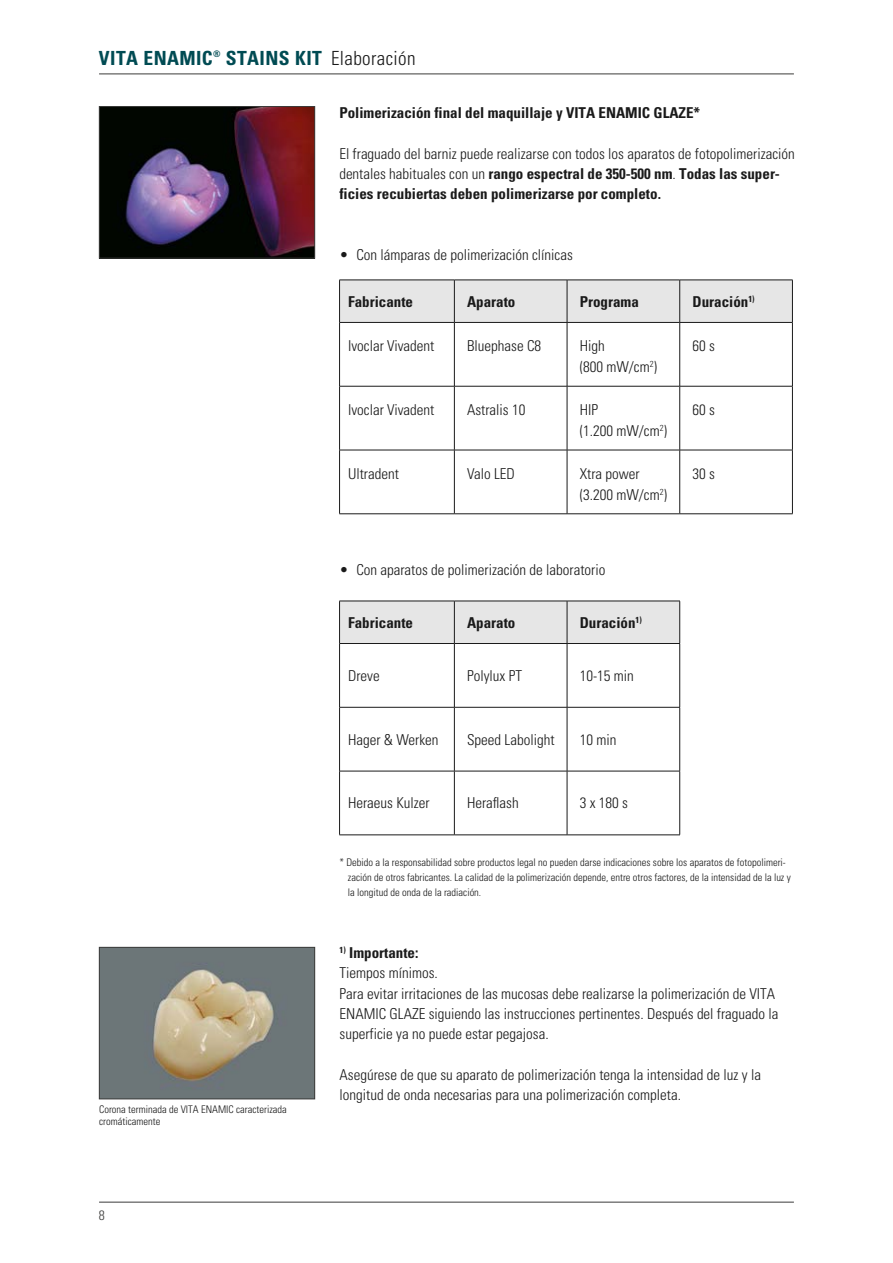
<style>
.page{position:relative;width:893px;height:1263px;background:#fff}
.page>*{position:absolute;margin:0;border:0;box-sizing:border-box;transform-origin:0 0}
.t1{font:700 condensed 19.5px "Univers";letter-spacing:.02em;color:#004b53}
.t2{font:300 condensed 15px/20.2px "Univers LT";color:#1a1a1a}
.t3{font:700 condensed 15px "Univers LT";color:#1a1a1a}
.t4{font:300 condensed 15px "Univers";color:#1a1a1a}
.t5{font:300 condensed 13.5px "Univers";color:#3b3b3a}
.t6{font:300 condensed 10.5px/15px "Univers LT";color:#1a1a1a}
.s1{font-weight:300;color:#1a1a1a}
.s2{font-weight:700}
</style>
<div class="page">
<hr style="left:99px;top:1202px;width:695px;height:1px;background:#3b3b3a">
<hr style="left:99px;top:74px;width:695px;height:1px;background:#3b3b3a">
<img style="left:101px;top:949px;width:212px;height:148px">
<div style="left:99px;top:947px;width:216px;height:152px;border:1px solid #3b3b3a"></div>
<img style="left:101px;top:108px;width:212px;height:148px">
<div style="left:99px;top:106px;width:216px;height:152px;border:1px solid #3b3b3a"></div>
<div style="left:340px;top:281px;width:452px;height:41px;background:#e6e6e6"></div>
<hr style="left:339px;top:323px;width:1px;height:63px;background:#1a1a1a">
<hr style="left:454px;top:323px;width:1px;height:63px;background:#1a1a1a">
<hr style="left:567px;top:323px;width:1px;height:63px;background:#1a1a1a">
<hr style="left:679px;top:323px;width:1px;height:63px;background:#1a1a1a">
<hr style="left:792px;top:323px;width:1px;height:63px;background:#1a1a1a">
<hr style="left:339px;top:386px;width:115px;height:1px;background:#1a1a1a">
<hr style="left:339px;top:386px;width:1px;height:64px;background:#1a1a1a">
<hr style="left:454px;top:386px;width:113px;height:1px;background:#1a1a1a">
<hr style="left:454px;top:386px;width:1px;height:64px;background:#1a1a1a">
<hr style="left:567px;top:386px;width:113px;height:1px;background:#1a1a1a">
<hr style="left:567px;top:386px;width:1px;height:64px;background:#1a1a1a">
<hr style="left:680px;top:386px;width:113px;height:1px;background:#1a1a1a">
<hr style="left:679px;top:386px;width:1px;height:64px;background:#1a1a1a">
<hr style="left:792px;top:386px;width:1px;height:64px;background:#1a1a1a">
<hr style="left:339px;top:450px;width:115px;height:1px;background:#1a1a1a">
<hr style="left:339px;top:450px;width:1px;height:64px;background:#1a1a1a">
<hr style="left:454px;top:450px;width:113px;height:1px;background:#1a1a1a">
<hr style="left:454px;top:450px;width:1px;height:64px;background:#1a1a1a">
<hr style="left:567px;top:450px;width:113px;height:1px;background:#1a1a1a">
<hr style="left:567px;top:450px;width:1px;height:64px;background:#1a1a1a">
<hr style="left:680px;top:450px;width:113px;height:1px;background:#1a1a1a">
<hr style="left:679px;top:450px;width:1px;height:64px;background:#1a1a1a">
<hr style="left:792px;top:450px;width:1px;height:64px;background:#1a1a1a">
<hr style="left:339px;top:513px;width:115px;height:1px;background:#1a1a1a">
<hr style="left:454px;top:513px;width:113px;height:1px;background:#1a1a1a">
<hr style="left:567px;top:513px;width:113px;height:1px;background:#1a1a1a">
<hr style="left:680px;top:513px;width:113px;height:1px;background:#1a1a1a">
<hr style="left:339px;top:280px;width:115px;height:1px;background:#1a1a1a">
<hr style="left:339px;top:280px;width:1px;height:42px;background:#1a1a1a">
<hr style="left:454px;top:280px;width:113px;height:1px;background:#1a1a1a">
<hr style="left:454px;top:280px;width:1px;height:42px;background:#1a1a1a">
<hr style="left:567px;top:280px;width:113px;height:1px;background:#1a1a1a">
<hr style="left:567px;top:280px;width:1px;height:42px;background:#1a1a1a">
<hr style="left:680px;top:280px;width:113px;height:1px;background:#1a1a1a">
<hr style="left:679px;top:280px;width:1px;height:42px;background:#1a1a1a">
<hr style="left:792px;top:280px;width:1px;height:42px;background:#1a1a1a">
<hr style="left:339px;top:322px;width:115px;height:1px;background:#1a1a1a">
<hr style="left:454px;top:322px;width:113px;height:1px;background:#1a1a1a">
<hr style="left:567px;top:322px;width:113px;height:1px;background:#1a1a1a">
<hr style="left:680px;top:322px;width:113px;height:1px;background:#1a1a1a">
<div style="left:340px;top:602px;width:339px;height:41px;background:#e6e6e6"></div>
<hr style="left:339px;top:644px;width:1px;height:63px;background:#1a1a1a">
<hr style="left:454px;top:644px;width:1px;height:63px;background:#1a1a1a">
<hr style="left:567px;top:644px;width:1px;height:63px;background:#1a1a1a">
<hr style="left:679px;top:644px;width:1px;height:63px;background:#1a1a1a">
<hr style="left:339px;top:707px;width:115px;height:1px;background:#1a1a1a">
<hr style="left:339px;top:707px;width:1px;height:64px;background:#1a1a1a">
<hr style="left:454px;top:707px;width:113px;height:1px;background:#1a1a1a">
<hr style="left:454px;top:707px;width:1px;height:64px;background:#1a1a1a">
<hr style="left:567px;top:707px;width:113px;height:1px;background:#1a1a1a">
<hr style="left:567px;top:707px;width:1px;height:64px;background:#1a1a1a">
<hr style="left:679px;top:707px;width:1px;height:64px;background:#1a1a1a">
<hr style="left:339px;top:771px;width:115px;height:1px;background:#1a1a1a">
<hr style="left:339px;top:771px;width:1px;height:64px;background:#1a1a1a">
<hr style="left:454px;top:771px;width:113px;height:1px;background:#1a1a1a">
<hr style="left:454px;top:771px;width:1px;height:64px;background:#1a1a1a">
<hr style="left:567px;top:771px;width:113px;height:1px;background:#1a1a1a">
<hr style="left:567px;top:771px;width:1px;height:64px;background:#1a1a1a">
<hr style="left:679px;top:771px;width:1px;height:64px;background:#1a1a1a">
<hr style="left:339px;top:835px;width:115px;height:1px;background:#1a1a1a">
<hr style="left:454px;top:835px;width:113px;height:1px;background:#1a1a1a">
<hr style="left:567px;top:835px;width:113px;height:1px;background:#1a1a1a">
<hr style="left:339px;top:601px;width:115px;height:1px;background:#1a1a1a">
<hr style="left:339px;top:601px;width:1px;height:42px;background:#1a1a1a">
<hr style="left:454px;top:601px;width:113px;height:1px;background:#1a1a1a">
<hr style="left:454px;top:601px;width:1px;height:42px;background:#1a1a1a">
<hr style="left:567px;top:601px;width:113px;height:1px;background:#1a1a1a">
<hr style="left:567px;top:601px;width:1px;height:42px;background:#1a1a1a">
<hr style="left:679px;top:601px;width:1px;height:42px;background:#1a1a1a">
<hr style="left:339px;top:643px;width:115px;height:1px;background:#1a1a1a">
<hr style="left:454px;top:643px;width:113px;height:1px;background:#1a1a1a">
<hr style="left:567px;top:643px;width:113px;height:1px;background:#1a1a1a">
<h1 class="t1" style="left:99px;top:46px;width:318px">VITA ENAMIC<sup>®</sup> STAINS KIT <span class="s1">Elaboración</span></h1>
<p class="t3" style="left:339px;top:104px;width:362px">Polimerización final del maquillaje y VITA ENAMIC GLAZE*</p>
<p class="t2" style="left:339px;top:143px;width:457px">El fraguado del barniz puede realizarse con todos los aparatos de fotopolimerización dentales habituales con un <span class="s2">rango espectral de 350-500 nm</span>. <span class="s2">Todas las super&shy;ficies recubiertas deben polimerizarse por completo.</span></p>
<p class="t4" style="left:339px;top:246px;width:235px">• Con lámparas de polimerización clínicas</p>
<p class="t3" style="left:348px;top:292px;width:66px">Fabricante</p>
<p class="t3" style="left:467px;top:292px;width:50px">Aparato</p>
<p class="t3" style="left:580px;top:292px;width:61px">Programa</p>
<p class="t3" style="left:692px;top:292px;width:64px">Duración<sup>1)</sup></p>
<p class="t2" style="left:348px;top:336px;width:88px">Ivoclar Vivadent</p>
<p class="t2" style="left:467px;top:336px;width:76px">Bluephase C8</p>
<p class="t2" style="left:580px;top:336px;width:79px;line-height:21px">High<br>(800 mW/cm<sup>2</sup>)</p>
<p class="t2" style="left:692px;top:336px;width:24px">60 s</p>
<p class="t2" style="left:348px;top:400px;width:88px">Ivoclar Vivadent</p>
<p class="t2" style="left:467px;top:400px;width:60px">Astralis 10</p>
<p class="t2" style="left:580px;top:399px;width:89px;line-height:21px">HIP<br>(1.200 mW/cm<sup>2</sup>)</p>
<p class="t2" style="left:692px;top:400px;width:24px">60 s</p>
<p class="t2" style="left:348px;top:463px;width:52px">Ultradent</p>
<p class="t2" style="left:467px;top:463px;width:49px">Valo LED</p>
<p class="t2" style="left:580px;top:463px;width:89px;line-height:21px">Xtra power (3.200 mW/cm<sup>2</sup>)</p>
<p class="t2" style="left:692px;top:463px;width:24px">30 s</p>
<p class="t2" style="left:339px;top:560px;width:268px">• Con aparatos de polimerización de laboratorio</p>
<p class="t3" style="left:348px;top:613px;width:66px">Fabricante</p>
<p class="t3" style="left:467px;top:613px;width:50px">Aparato</p>
<p class="t3" style="left:580px;top:613px;width:64px">Duración<sup>1)</sup></p>
<p class="t2" style="left:348px;top:665px;width:33px">Dreve</p>
<p class="t2" style="left:467px;top:665px;width:56px">Polylux PT</p>
<p class="t2" style="left:580px;top:665px;width:56px">10-15 min</p>
<p class="t2" style="left:348px;top:729px;width:92px">Hager &amp; Werken</p>
<p class="t2" style="left:467px;top:729px;width:89px">Speed Labolight</p>
<p class="t2" style="left:580px;top:729px;width:38px">10 min</p>
<p class="t2" style="left:348px;top:793px;width:83px">Heraeus Kulzer</p>
<p class="t2" style="left:467px;top:793px;width:53px">Heraflash</p>
<p class="t2" style="left:580px;top:793px;width:50px">3 x 180 s</p>
<p class="t6" style="left:348px;top:855px;width:445px;text-indent:-9px">* Debido a la responsabilidad sobre productos legal no pueden darse indicaciones sobre los aparatos de fotopolimeri&shy;zación de otros fabricantes. La calidad de la polimerización depende, entre otros factores, de la intensidad de la luz y la longitud de onda de la radiación.</p>
<p class="t6" style="left:99px;top:1103px;width:189px;line-height:12.6px">Corona terminada de VITA ENAMIC caracterizada cromáticamente</p>
<p class="t5" style="left:99px;top:1207px;width:7px">8</p>
<p class="t2" style="left:340px;top:943px;width:440px"><sup>1)</sup> <span class="s2">Importante:<br></span>Tiempos mínimos.<br>Para evitar irritaciones de las mucosas debe realizarse la polimerización de VITA ENAMIC GLAZE siguiendo las instrucciones pertinentes. Después del fraguado la superficie ya no puede estar pegajosa.</p>
<p class="t2" style="left:340px;top:1064px;width:423px">Asegúrese de que su aparato de polimerización tenga la intensidad de luz y la longitud de onda necesarias para una polimerización completa.</p>
</div>
